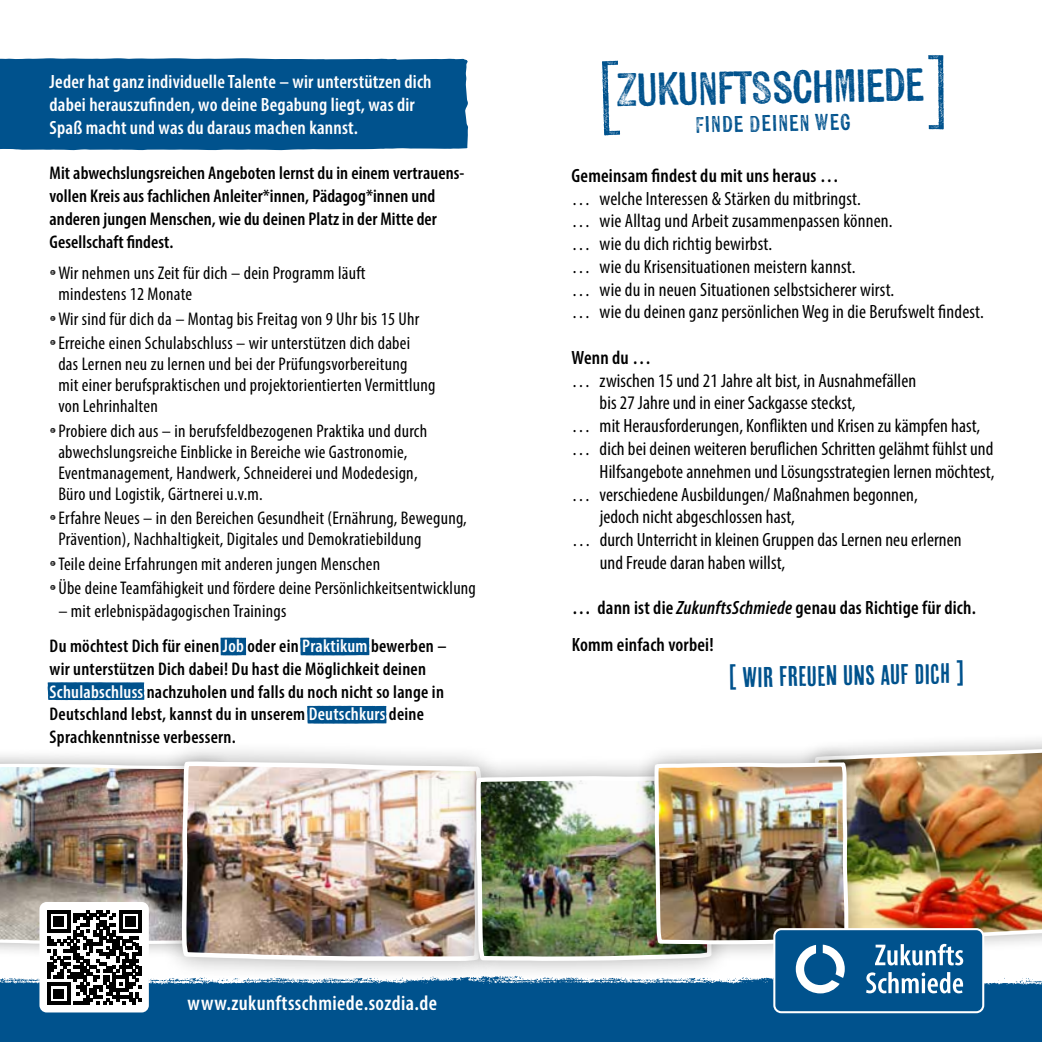
<style>
.page{position:relative;width:1042px;height:1042px;background:#fff}
.page>*{position:absolute;margin:0;border:0;box-sizing:border-box;transform-origin:0 0}
.t1{font:46.38px "Kiln Sans";color:#00528d}
.t2{font:28.18px "Cheap Pine Sans";color:#00528d}
.t3{font:22.75px "Kiln Sans";color:#00528d}
.t4{font:600 condensed 21px "Myriad Pro";letter-spacing:.02em;color:#fff}
.t5{font:condensed 19.25px/22.8px "Myriad Pro";letter-spacing:.005em;color:#000}
.t6{font:600 condensed 19.25px/22.8px "Myriad Pro";letter-spacing:.01em;color:#fff}
.t7{font:600 condensed 19.25px/36.8px "Myriad Pro";letter-spacing:.01em;color:#000}
.t8{font:condensed 18.38px/21px "Myriad Pro";letter-spacing:.015em;color:#000}
.t9{font:600 condensed 18.38px/22.8px "Myriad Pro";letter-spacing:.015em;color:#000}
.s1{font-family:"Kiln Sans";font-stretch:normal}
.s2{font-weight:400}
.s3{color:#fff}
.s4{font-style:italic}
</style>
<div class="page">
<div style="left:0;top:58px;width:468px;height:92px;background:#00528d"></div>
<svg style="left:307px;top:706px;width:79px;height:18px"></svg>
<svg style="left:300px;top:637px;width:69px;height:18px"></svg>
<svg style="left:220px;top:637px;width:26px;height:18px"></svg>
<div style="left:850px;top:993px;width:192px;height:49px;background:#00528d"></div>
<svg style="left:601px;top:60px;width:19px;height:75px"></svg>
<svg style="left:928px;top:55px;width:16px;height:75px"></svg>
<div style="left:797px;top:731px;width:245px;height:226px;background:#000;opacity:.33"></div>
<svg style="left:0;top:644px;width:221px;height:398px"></svg>
<div style="left:160px;top:739px;width:343px;height:244px;background:#000;opacity:.33"></div>
<img style="left:179px;top:759px;width:293px;height:283px">
<div style="left:456px;top:755px;width:276px;height:226px;background:#000;opacity:.33"></div>
<svg style="left:472px;top:772px;width:178px;height:270px;background:#196094"></svg>
<div style="left:636px;top:743px;width:231px;height:220px;background:#000;opacity:.33"></div>
<div style="left:650px;top:993px;width:200px;height:49px;background:#00528d"></div>
<div style="left:774px;top:929px;width:209px;height:83px;background:#00528d;border-radius:7px"></div>
<div style="left:773px;top:928px;width:211px;height:85px;border:2px solid #fff;border-radius:7px"></div>
<img style="left:478px;top:749px;width:564px;height:244px">
<div style="left:39px;top:902px;width:110px;height:110px;background:#fff;border-radius:7px"></div>
<img style="left:0;top:765px;width:218px;height:240px">
<p class="t6" style="left:50px;top:70px;width:383px">Jeder hat ganz individuelle Talente – wir unterstützen dich dabei herauszufinden, wo deine Begabung liegt, was dir<br>Spaß macht und was du daraus machen kannst.</p>
<p class="t9" style="left:50px;top:162px;width:415px">Mit abwechslungsreichen Angeboten lernst du in einem vertrauens&shy;vollen Kreis aus fachlichen Anleiter*innen, Pädagog*innen und anderen jungen Menschen, wie du deinen Platz in der Mitte der Gesellschaft findest.</p>
<p class="t8" style="left:58px;top:262px;width:309px;text-indent:-9px"><span class="s1">•</span>Wir nehmen uns Zeit für dich – dein Programm läuft mindestens 12 Monate</p>
<p class="t8" style="left:50px;top:308px;width:371px"><span class="s1">•</span>Wir sind für dich da – Montag bis Freitag von 9 Uhr bis 15 Uhr</p>
<p class="t8" style="left:58px;top:332px;width:379px;text-indent:-9px"><span class="s1">•</span>Erreiche einen Schulabschluss – wir unterstützen dich dabei<br>das Lernen neu zu lernen und bei der Prüfungsvorbereitung<br>mit einer berufspraktischen und projektorientierten Vermittlung von Lehrinhalten</p>
<p class="t8" style="left:58px;top:420px;width:370px;text-indent:-9px"><span class="s1">•</span>Probiere dich aus – in berufsfeldbezogenen Praktika und durch abwechslungsreiche Einblicke in Bereiche wie Gastronomie, Eventmanagement, Handwerk, Schneiderei und Modedesign, Büro und Logistik, Gärtnerei u.v.m.</p>
<p class="t8" style="left:58px;top:507px;width:410px;text-indent:-9px"><span class="s1">•</span>Erfahre Neues – in den Bereichen Gesundheit (Ernährung, Bewegung,<br>Prävention), Nachhaltigkeit, Digitales und Demokratiebildung</p>
<p class="t8" style="left:50px;top:553px;width:332px"><span class="s1">•</span>Teile deine Erfahrungen mit anderen jungen Menschen</p>
<p class="t8" style="left:50px;top:577px;width:428px"><span class="s1">•</span>Übe deine Teamfähigkeit und fördere deine Persönlichkeitsentwicklung</p>
<p class="t9" style="left:50px;top:593px;width:398px;line-height:35px;text-indent:9px"><span class="s2">– mit erlebnispädagogischen Trainings<br></span>Du möchtest Dich für einen <span class="s3">Job</span> oder ein <span class="s3">Praktikum</span> bewerben –</p>
<p class="t9" style="left:50px;top:657px;width:396px">wir unterstützen Dich dabei! Du hast die Möglichkeit deinen <span class="s3">Schulabschluss</span> nachzuholen und falls du noch nicht so lange in Deutschland lebst, kannst du in unserem <span class="s3">Deutschkurs</span> deine Sprachkenntnisse verbessern.</p>
<h1 class="t1" style="left:616px;top:60px;width:310px;rotate:-1deg">Zukunftss chmiede</h1>
<p class="t3" style="left:695px;top:110px;width:157px;rotate:-1deg">Finde Deinen Weg</p>
<p class="t7" style="left:571px;top:157px;width:269px">Gemeinsam findest du mit uns heraus …</p>
<p class="t5" style="left:571px;top:187px;width:414px">… welche Interessen &amp; Stärken du mitbringst.<br>… wie Alltag und Arbeit zusammenpassen können.<br>… wie du dich richtig bewirbst.<br>… wie du Krisensituationen meistern kannst.<br>… wie du in neuen Situationen selbstsicherer wirst.<br>… wie du deinen ganz persönlichen Weg in die Berufswelt findest.</p>
<p class="t7" style="left:571px;top:339px;width:81px">Wenn du …</p>
<p class="t5" style="left:571px;top:369px;width:346px">… zwischen 15 und 21 Jahre alt bist, in Ausnahmefällen</p>
<p class="t5" style="left:599px;top:391px;width:258px">bis 27 Jahre und in einer Sackgasse steckst,</p>
<p class="t5" style="left:571px;top:414px;width:410px">… mit Herausforderungen, Konflikten und Krisen zu kämpfen hast,</p>
<p class="t5" style="left:571px;top:437px;width:423px">… dich bei deinen weiteren beruflichen Schritten gelähmt fühlst und</p>
<p class="t5" style="left:600px;top:460px;width:396px">Hilfsangebote annehmen und Lösungsstrategien lernen möchtest,</p>
<p class="t5" style="left:572px;top:482px;width:348px">… verschiedene Ausbildungen/ Maßnahmen begonnen,</p>
<p class="t5" style="left:600px;top:505px;width:197px">jedoch nicht abgeschlossen hast,</p>
<p class="t5" style="left:572px;top:528px;width:391px">… durch Unterricht in kleinen Gruppen das Lernen neu erlernen</p>
<p class="t5" style="left:600px;top:551px;width:187px">und Freude daran haben willst,</p>
<p class="t7" style="left:572px;top:589px;width:406px">… dann ist die <span class="s4">ZukunftsSchmiede</span> genau das Richtige für dich.<br>Komm einfach vorbei!</p>
<h2 class="t2" style="left:728px;top:662px;width:238px;rotate:-1deg">[ WIR FREUEN UNS AUF DICH ]</h2>
<p class="t4" style="left:188px;top:990px;width:251px">www.zukunftsschmiede.sozdia.de</p>
</div>
